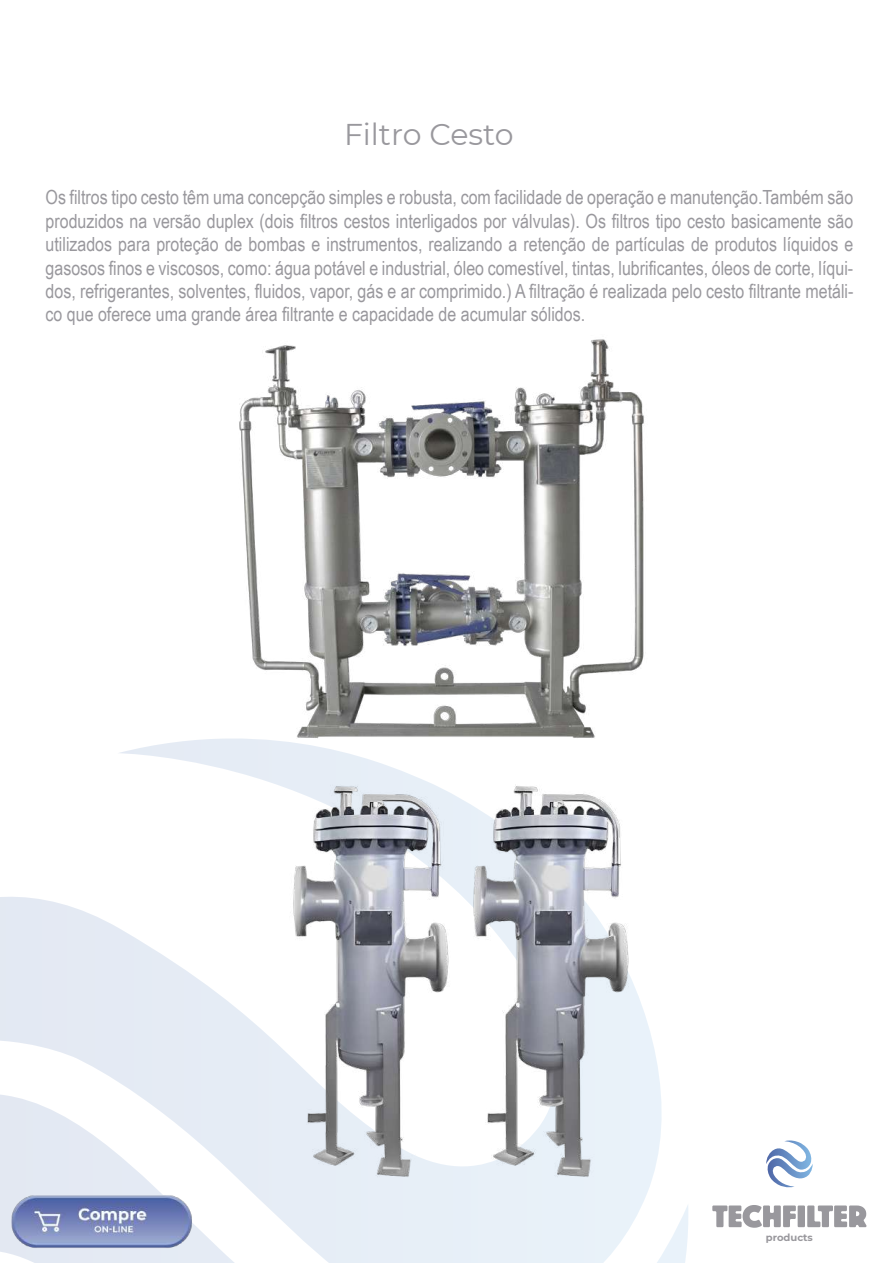
<style>
.page{position:relative;width:893px;height:1263px;background:#fff}
.page>*{position:absolute;margin:0;border:0;box-sizing:border-box;transform-origin:0 0}
.t1{font:30px "Montserrat";color:#99989d}
.t2{font:19.5px/23.4px "Arial Narrow";color:#99989d;text-align:justify}
.t3{font:700 9.9px "Montserrat";color:#99989d}
</style>
<div class="page">
<svg style="left:0;top:897px;width:174px;height:196px"></svg>
<svg style="left:0;top:1093px;width:688px;height:170px"></svg>
<svg style="left:716px;top:1205px;width:80px;height:23px"></svg>
<div style="left:798px;top:1205px;width:7px;height:22px;background:#99989d"></div>
<svg style="left:807px;top:1205px;width:60px;height:22px"></svg>
<svg style="left:766px;top:1140px;width:47px;height:48px"></svg>
<img style="left:120px;top:339px;width:524px;height:420px">
<img style="left:174px;top:750px;width:568px;height:464px">
<img style="left:8px;top:1189px;width:186px;height:65px">
<h1 class="t1" style="left:344px;top:113px;width:171px">Filtro Cesto</h1>
<p class="t2" style="left:46px;top:185px;width:809px">Os filtros tipo cesto têm uma concepção simples e robusta, com facilidade de operação e manutenção.Também são produzidos na versão duplex (dois filtros cestos interligados por válvulas). Os filtros tipo cesto basicamente são utilizados para proteção de bombas e instrumentos, realizando a retenção de partículas de produtos líquidos e gasosos finos e viscosos, como: água potável e industrial, óleo comestível, tintas, lubrificantes, óleos de corte, líqui&shy;dos, refrigerantes, solventes, fluidos, vapor, gás e ar comprimido.) A filtração é realizada pelo cesto filtrante metáli&shy;co que oferece uma grande área filtrante e capacidade de acumular sólidos.</p>
<p class="t3" style="left:766px;top:1230px;width:48px">products</p>
</div>
